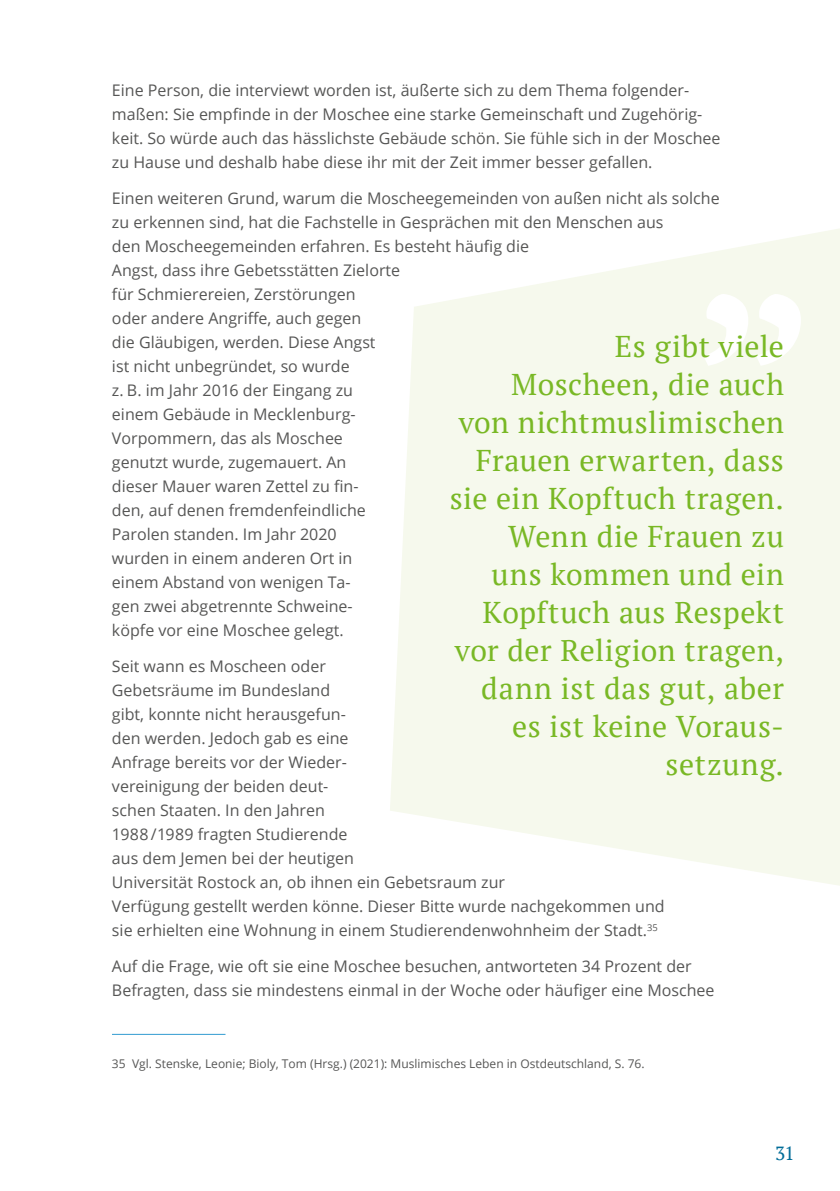
<style>
.page{position:relative;width:840px;height:1191px;background:#fff}
.page>*{position:absolute;margin:0;border:0;box-sizing:border-box;transform-origin:0 0}
.t1{font:30px/38px "PT Serif";letter-spacing:.015em;color:#79b825;text-align:right}
.t2{font:19px "PT Serif";color:#006c98}
.t3{font:16px/24px "Open Sans";color:#565655}
.t4{font:12px "Open Sans";color:#565655}
</style>
<div class="page">
<hr style="left:112px;top:1033px;width:113px;height:1px;background:#319bd1">
<svg style="left:390px;top:229px;width:449px;height:656px;background:#f7f9ef"></svg>
<svg style="left:703px;top:294px;width:97px;height:72px"></svg>
<p class="t3" style="left:112px;top:78px;width:609px">Eine Person, die interviewt worden ist, äußerte sich zu dem Thema folgender&shy;maßen: Sie empfinde in der Moschee eine starke Gemeinschaft und Zugehörig&shy;keit. So würde auch das hässlichste Gebäude schön. Sie fühle sich in der Moschee zu Hause und deshalb habe diese ihr mit der Zeit immer besser gefallen.</p>
<p class="t3" style="left:112px;top:186px;width:609px">Einen weiteren Grund, warum die Moscheegemeinden von außen nicht als solche zu erkennen sind, hat die Fachstelle in Gesprächen mit den Menschen aus<br>den Moscheegemeinden erfahren. Es besteht häufig die<br>Angst, dass ihre Gebetsstätten Zielorte<br>für Schmierereien, Zerstörungen<br>oder andere Angriffe, auch gegen<br>die Gläubigen, werden. Diese Angst<br>ist nicht unbegründet, so wurde<br>z. B. im Jahr 2016 der Eingang zu<br>einem Gebäude in Mecklenburg-<br>Vorpommern, das als Moschee<br>genutzt wurde, zugemauert. An<br>dieser Mauer waren Zettel zu fin-<br>den, auf denen fremdenfeindliche<br>Parolen standen. Im Jahr 2020<br>wurden in einem anderen Ort in<br>einem Abstand von wenigen Ta-<br>gen zwei abgetrennte Schweine-<br>köpfe vor eine Moschee gelegt.</p>
<p class="t3" style="left:112px;top:654px;width:554px">Seit wann es Moscheen oder<br>Gebetsräume im Bundesland<br>gibt, konnte nicht herausgefun-<br>den werden. Jedoch gab es eine<br>Anfrage bereits vor der Wieder-<br>vereinigung der beiden deut-<br>schen Staaten. In den Jahren<br>1988/1989 fragten Studierende<br>aus dem Jemen bei der heutigen<br>Universität Rostock an, ob ihnen ein Gebetsraum zur<br>Verfügung gestellt werden könne. Dieser Bitte wurde nachgekommen und sie erhielten eine Wohnung in einem Studierendenwohnheim der Stadt.<sup>35</sup></p>
<p class="t3" style="left:112px;top:954px;width:603px">Auf die Frage, wie oft sie eine Moschee besuchen, antworteten 34 Prozent der<br>Befragten, dass sie mindestens einmal in der Woche oder häufiger eine Moschee</p>
<h1 class="t1" style="left:449px;top:327px;width:335px">Es gibt viele<br>Moscheen, die auch<br>von nichtmuslimischen<br>Frauen erwarten, dass sie ein Kopftuch tragen.<br>Wenn die Frauen zu<br>uns kommen und ein<br>Kopftuch aus Respekt vor der Religion tragen, dann ist das gut, aber es ist keine Voraus&shy;setzung.</h1>
<p class="t4" style="left:112px;top:1055px;width:534px">35 Vgl. Stenske, Leonie; Bioly, Tom (Hrsg.) (2021): Muslimisches Leben in Ostdeutschland, S. 76.</p>
<p class="t2" style="left:774px;top:1140px;width:21px">31</p>
</div>
